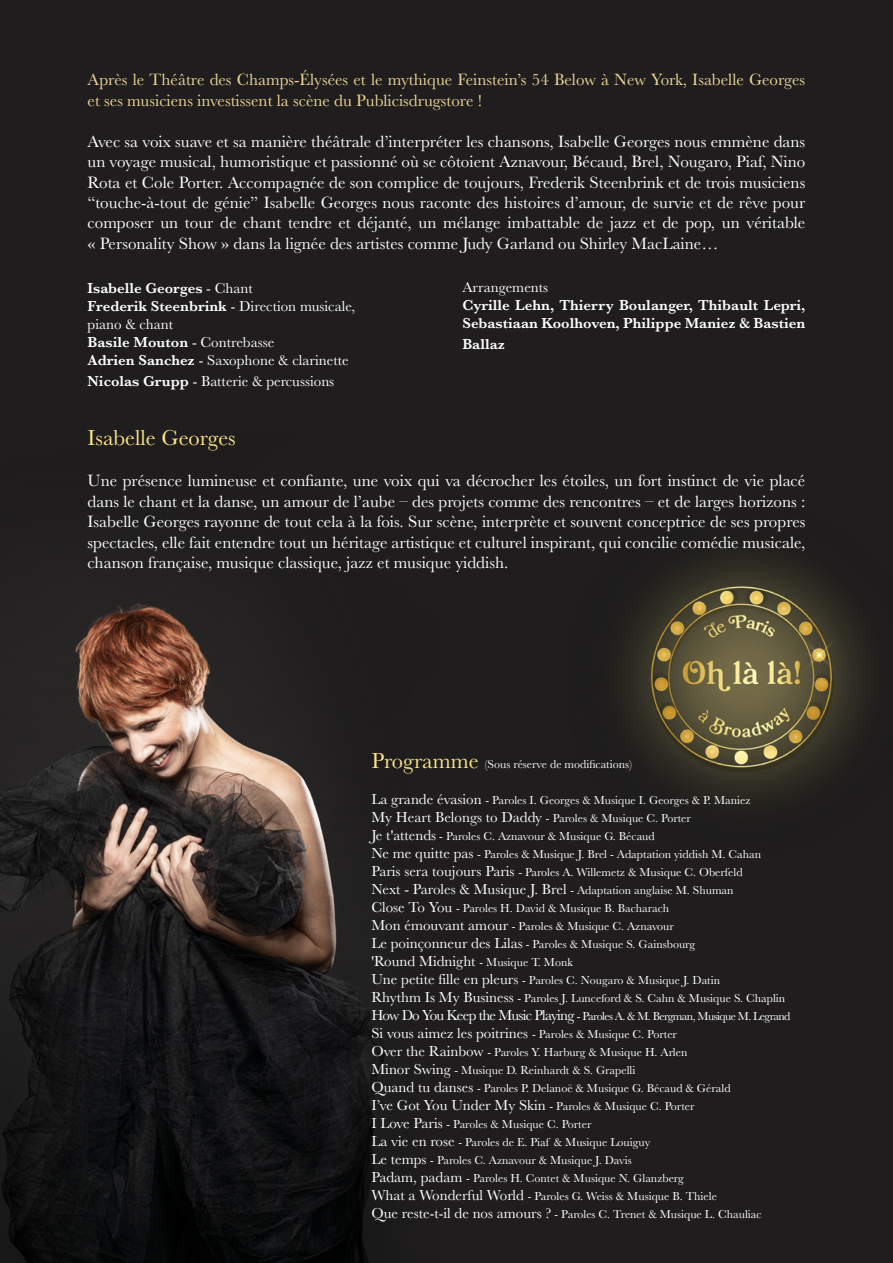
<style>
.page{position:relative;width:893px;height:1263px;background:#1f1d1e}
.page>*{position:absolute;margin:0;border:0;box-sizing:border-box;transform-origin:0 0}
.t1{font:22.5px "Baskerville";color:#fae489}
.t2{font:16.95px/20.4px "Baskerville";color:#fff;text-align:justify}
.t3{font:16.95px/20.4px "Baskerville";color:#efd798}
.t4{font:15px/18px "Baskerville";color:#fff}
.t5{font:600 15px/18px "Baskerville";color:#fff}
.t6{font:12px/18px "Baskerville";color:#fff}
.s1{font-weight:600}
.s2{font-size:22.5px;color:#fae489}
.s3{font-size:15px}
.s4{font-size:12px}
</style>
<div class="page">
<img style="left:626px;top:559px;width:238px;height:239px">
<img style="left:0;top:601px;width:385px;height:662px">
<h2 class="t3" style="left:88px;top:70px;width:719px">Après le Théâtre des Champs-Élysées et le mythique Feinstein’s 54 Below à New York, Isabelle Georges et ses musiciens investissent la scène du Publicisdrugstore !</h2>
<p class="t2" style="left:88px;top:131px;width:719px">Avec sa voix suave et sa manière théâtrale d’interpréter les chansons, Isabelle Georges nous emmène dans un voyage musical, humoristique et passionné où se côtoient Aznavour, Bécaud, Brel, Nougaro, Piaf, Nino Rota et Cole Porter. Accompagnée de son complice de toujours, Frederik Steenbrink et de trois musiciens “touche-à-tout de génie” Isabelle Georges nous raconte des histoires d’amour, de survie et de rêve pour composer un tour de chant tendre et déjanté, un mélange imbattable de jazz et de pop, un véritable « Personality Show » dans la lignée des artistes comme Judy Garland ou Shirley MacLaine…</p>
<p class="t4" style="left:88px;top:280px;width:269px"><span class="s1">Isabelle Georges</span> - Chant<br><span class="s1">Frederik Steenbrink</span> - Direction musicale, piano &amp; chant<br><span class="s1">Basile Mouton</span> - Contrebasse<br><span class="s1">Adrien Sanchez</span> - Saxophone &amp; clarinette</p>
<p class="t4" style="left:88px;top:372px;width:248px"><span class="s1">Nicolas Grupp</span> - Batterie &amp; percussions</p>
<p class="t4" style="left:462px;top:279px;width:87px">Arrangements</p>
<p class="t5" style="left:462px;top:296px;width:344px">Cyrille Lehn, Thierry Boulanger, Thibault Lepri,<br>Sebastiaan Koolhoven, Philippe Maniez &amp; Bastien</p>
<p class="t5" style="left:462px;top:335px;width:44px">Ballaz</p>
<h1 class="t1" style="left:88px;top:424px;width:150px">Isabelle Georges</h1>
<p class="t2" style="left:88px;top:471px;width:719px">Une présence lumineuse et confiante, une voix qui va décrocher les étoiles, un fort instinct de vie placé dans le chant et la danse, un amour de l’aube – des projets comme des rencontres – et de larges horizons :<br>Isabelle Georges rayonne de tout cela à la fois. Sur scène, interprète et souvent conceptrice de ses propres spectacles, elle fait entendre tout un héritage artistique et culturel inspirant, qui concilie comédie musicale, chanson française, musique classique, jazz et musique yiddish.</p>
<p class="t6" style="left:371px;top:755px;width:262px"><span class="s2">Programme</span> (Sous réserve de modifications)</p>
<p class="t6" style="left:371px;top:791px;width:391px"><span class="s3">La grande évasion</span> - Paroles I. Georges &amp; Musique I. Georges &amp; P. Maniez <span class="s3">My Heart Belongs to Daddy</span> - Paroles &amp; Musique C. Porter<br><span class="s3">Je t'attends</span> - Paroles C. Aznavour &amp; Musique G. Bécaud<br><span class="s3">Ne me quitte pas</span> - Paroles &amp; Musique J. Brel - Adaptation yiddish M. Cahan <span class="s3">Paris sera toujours Paris</span> - Paroles A. Willemetz &amp; Musique C. Oberfeld <span class="s3">Next - Paroles &amp; Musique J. Brel</span> - Adaptation anglaise M. Shuman <span class="s3">Close To You</span> - Paroles H. David &amp; Musique B. Bacharach<br><span class="s3">Mon émouvant amour</span> - Paroles &amp; Musique C. Aznavour<br><span class="s3">Le poinçonneur des Lilas</span> - Paroles &amp; Musique S. Gainsbourg</p>
<p class="t4" style="left:371px;top:952px;width:203px">'Round Midnight <span class="s4">- Musique T. Monk</span></p>
<p class="t6" style="left:371px;top:971px;width:421px"><span class="s3">Une petite fille en pleurs</span> - Paroles C. Nougaro &amp; Musique J. Datin<br><span class="s3">Rhythm Is My Business</span> - Paroles J. Lunceford &amp; S. Cahn &amp; Musique S. Chaplin <span class="s3">How Do You Keep the Music Playing</span> - Paroles A. &amp; M. Bergman, Musique M. Legrand <span class="s3">Si vous aimez les poitrines</span> - Paroles &amp; Musique C. Porter<br><span class="s3">Over the Rainbow</span> - Paroles Y. Harburg &amp; Musique H. Arlen<br><span class="s3">Minor Swing</span> - Musique D. Reinhardt &amp; S. Grapelli<br><span class="s3">Quand tu danses</span> - Paroles P. Delanoë &amp; Musique G. Bécaud &amp; Gérald<br><span class="s3">I’ve Got You Under My Skin</span> - Paroles &amp; Musique C. Porter<br><span class="s3">I Love Paris</span> - Paroles &amp; Musique C. Porter<br><span class="s3">La vie en rose</span> - Paroles de E. Piaf &amp; Musique Louiguy<br><span class="s3">Le temps</span> - Paroles C. Aznavour &amp; Musique J. Davis<br><span class="s3">Padam, padam</span> - Paroles H. Contet &amp; Musique N. Glanzberg<br><span class="s3">What a Wonderful World</span> - Paroles G. Weiss &amp; Musique B. Thiele<br><span class="s3">Que reste-t-il de nos amours ?</span> - Paroles C. Trenet &amp; Musique L. Chauliac</p>
</div>
